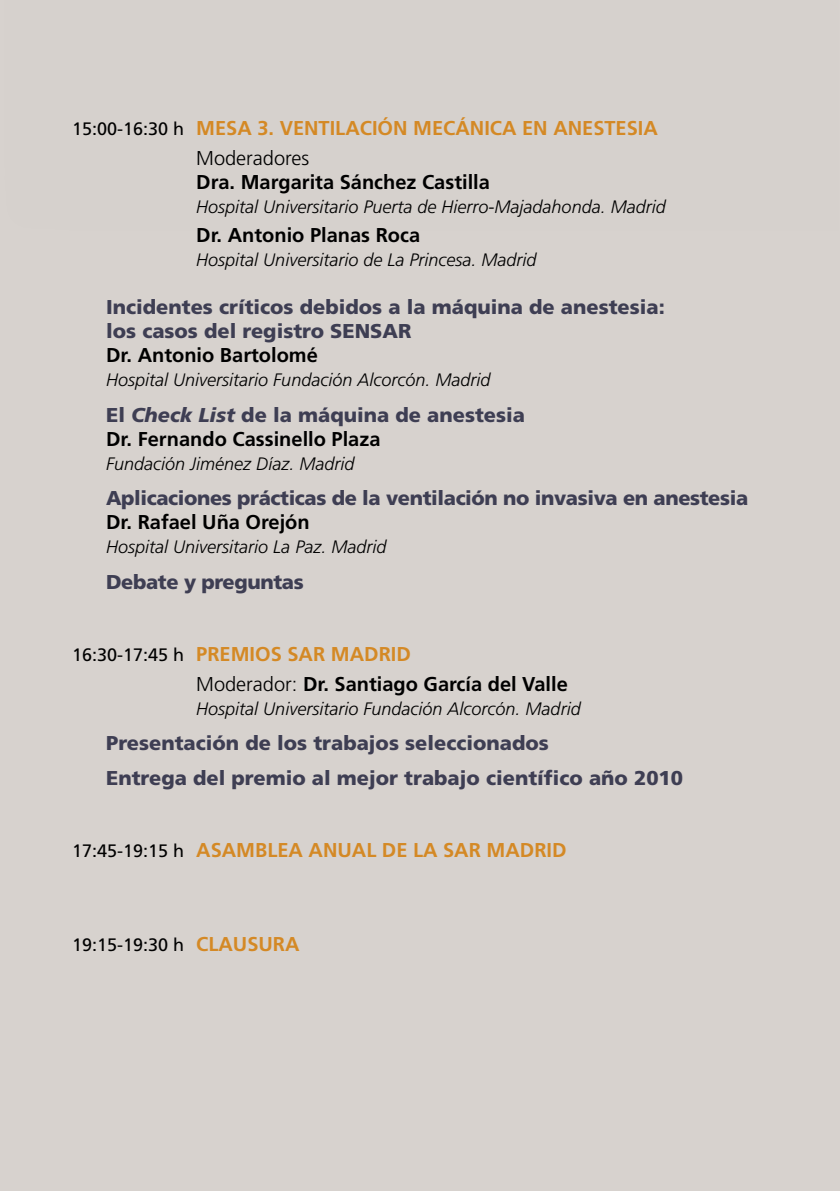
<style>
.page{position:relative;width:840px;height:1191px;background:#fff}
.page>*{position:absolute;margin:0;border:0;box-sizing:border-box;transform-origin:0 0}
.t1{font:700 20px/24px "Frutiger LT Std";color:#000}
.t2{font:900 20px/24px "Frutiger LT Std";color:#3e3e53}
.t3{font:700 20px/29.6px "Frutiger LT Std";color:#d48925}
.t4{font:900 20px "Frutiger LT Std";letter-spacing:-.02em;color:#3e3e53}
.t5{font:italic 300 18px "Frutiger LT Std";color:#000}
.t6{font:18px "Frutiger LT Std";color:#000}
.s1{font-weight:400;font-size:18px;color:#000}
.s2{font-weight:300;color:#000}
.s3{font-weight:900;color:#3e3e53}
.s4{font-weight:900;font-style:italic;color:#3e3e53}
.s5{font-weight:400;font-size:18px}
.s6{color:#d48925}
.s7{font-weight:300}
.s8{font-weight:700;font-size:20px;color:#d48925}
</style>
<div class="page">
<div style="left:0;top:0;width:839px;height:1191px;background:#d7d2ce"></div>
<p class="t3" style="left:196px;top:113px;width:463px;text-indent:-124px"><span class="s1">15:00-16:30 h</span> MESA 3. VENTILACIÓN MECÁNICA EN ANESTESIA<br><span class="s2">Moderadores</span></p>
<p class="t1" style="left:196px;top:170px;width:295px">Dra. Margarita Sánchez Castilla</p>
<p class="t5" style="left:196px;top:196px;width:471px">Hospital Universitario Puerta de Hierro-Majadahonda. Madrid</p>
<p class="t1" style="left:196px;top:223px;width:225px">Dr. Antonio Planas Roca</p>
<p class="t5" style="left:196px;top:250px;width:342px">Hospital Universitario de La Princesa. Madrid</p>
<p class="t2" style="left:106px;top:295px;width:560px">Incidentes críticos debidos a la máquina de anestesia: los casos del registro SENSAR</p>
<p class="t1" style="left:106px;top:343px;width:213px">Dr. Antonio Bartolomé</p>
<p class="t5" style="left:106px;top:370px;width:386px">Hospital Universitario Fundación Alcorcón. Madrid</p>
<p class="t1" style="left:106px;top:403px;width:420px"><span class="s3">El</span> <span class="s4">Check List</span> <span class="s3">de la máquina de anestesia<br></span>Dr. Fernando Cassinello Plaza</p>
<p class="t5" style="left:106px;top:453px;width:250px">Fundación Jiménez Díaz. Madrid</p>
<p class="t4" style="left:106px;top:486px;width:643px">Aplicaciones prácticas de la ventilación no invasiva en anestesia</p>
<p class="t1" style="left:106px;top:510px;width:205px">Dr. Rafael Uña Orejón</p>
<p class="t5" style="left:106px;top:537px;width:282px">Hospital Universitario La Paz. Madrid</p>
<p class="t4" style="left:106px;top:569px;width:199px">Debate y preguntas</p>
<p class="t1" style="left:196px;top:639px;width:373px;line-height:30px;text-indent:-124px"><span class="s5">16:30-17:45 h</span> <span class="s6">PREMIOS SAR MADRID<br></span><span class="s7">Moderador:</span> Dr. Santiago García del Valle</p>
<p class="t5" style="left:196px;top:698px;width:386px">Hospital Universitario Fundación Alcorcón. Madrid</p>
<p class="t2" style="left:106px;top:725px;width:578px;line-height:35.4px">Presentación de los trabajos seleccionados<br>Entrega del premio al mejor trabajo científico año 2010</p>
<p class="t3" style="left:72px;top:835px;width:495px"><span class="s1">17:45-19:15 h</span> ASAMBLEA ANUAL DE LA SAR MADRID</p>
<p class="t6" style="left:72px;top:934px;width:229px">19:15-19:30 h <span class="s8">CLAUSURA</span></p>
</div>
